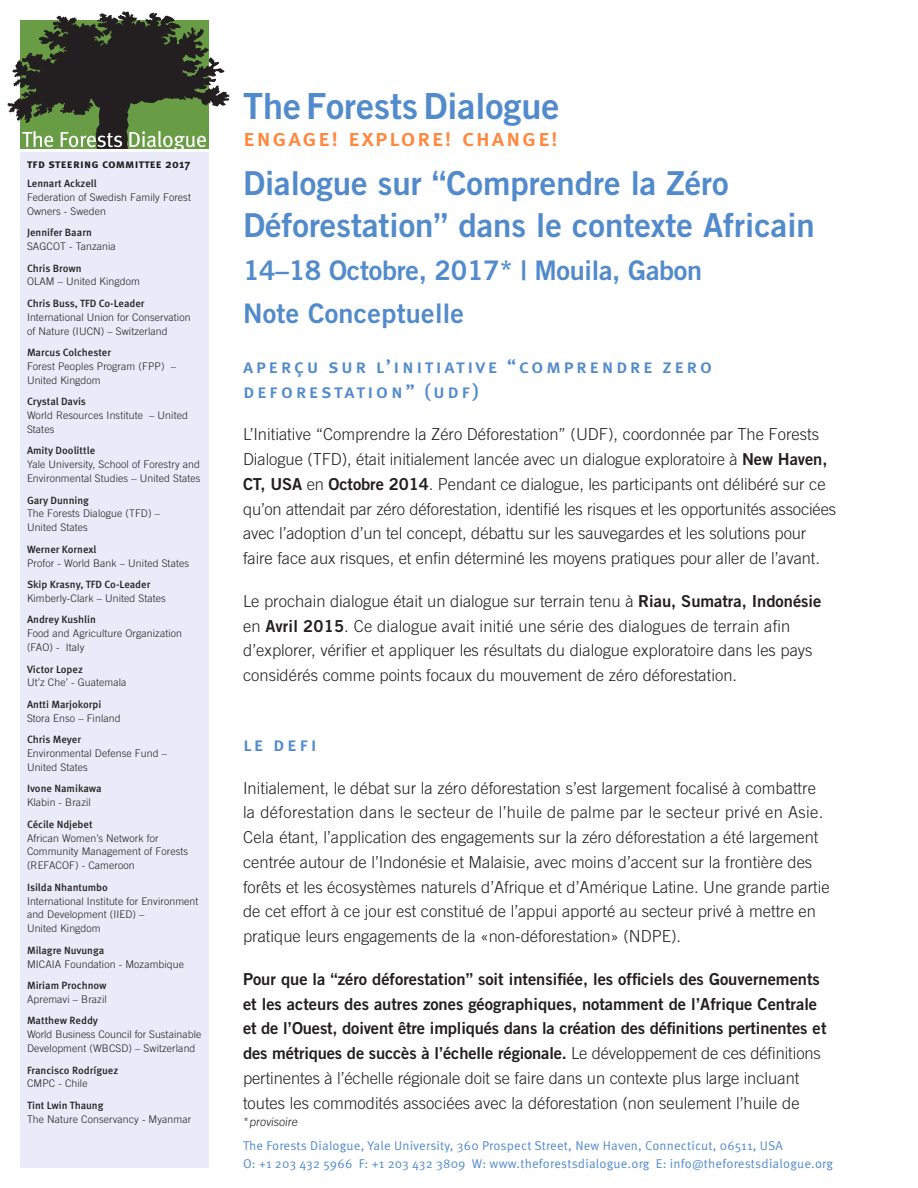
<style>
.page{position:relative;width:918px;height:1188px;background:#fff}
.page>*{position:absolute;margin:0;border:0;box-sizing:border-box;transform-origin:0 0}
.t1{font:36px "Trade Gothic LT Pro Bd 2";color:#528bcc}
.t2{font:33px/42px "Trade Gothic LT Pro Bd 2";color:#528bcc}
.t3{font:27px "Trade Gothic LT Pro Bd 2";letter-spacing:-.01em;color:#528bcc}
.t4{font:27px "Trade Gothic LT Pro Bd 2";letter-spacing:.01em;color:#528bcc}
.t5{font:500 24px "Meta OT";letter-spacing:.055em;color:#ff873e}
.t6{font:500 19.5px/24.8px "Meta OT";letter-spacing:.125em;color:#528bcc}
.body{font:300 16.5px/24.8px "Trade Gothic LT Std";color:#231f20}
.body-2{font:16.5px/24.8px "Trade Gothic LT Pro Bd 2";color:#231f20}
.t7{font:12.75px/18px "Meta OT Norm";letter-spacing:.015em;color:#528bcc}
.t8{font:700 12px "Meta OT";letter-spacing:.015em;color:#231f20}
.body-3{font:300 12px "Trade Gothic LT Std";color:#231f20}
.t9{font:300 10.5px/13.8px "Trade Gothic LT Std";letter-spacing:.01em;color:#231f20}
.t10{font:500 10.5px "Meta OT";color:#231f20}
.s1{font-weight:700;font-size:19.5px}
.s2{font-family:"Trade Gothic LT Pro Bd 2";font-weight:400}
.s3{font-family:"Trade Gothic LT Std";font-weight:300}
</style>
<div class="page">
<svg style="left:8px;top:12px;width:221px;height:137px"></svg>
<div style="left:20px;top:152px;width:189px;height:1016px;background:#e9ecf8"></div>
<p class="t8" style="left:27px;top:156px;width:165px">tfd steering committee 2017</p>
<p class="t10" style="left:27px;top:177px;width:71px">Lennart Ackzell</p>
<p class="t9" style="left:27px;top:190px;width:166px">Federation of Swedish Family Forest<br>Owners - Sweden</p>
<p class="t10" style="left:27px;top:226px;width:66px">Jennifer Baarn</p>
<p class="t9" style="left:27px;top:239px;width:90px">SAGCOT - Tanzania</p>
<p class="t10" style="left:27px;top:262px;width:56px">Chris Brown</p>
<p class="t9" style="left:27px;top:275px;width:114px">OLAM – United Kingdom</p>
<p class="t10" style="left:27px;top:297px;width:119px">Chris Buss, TFD Co-Leader</p>
<p class="t9" style="left:27px;top:310px;width:165px">International Union for Conservation of Nature (IUCN) – Switzerland</p>
<p class="t10" style="left:27px;top:346px;width:86px">Marcus Colchester</p>
<p class="t9" style="left:27px;top:359px;width:150px">Forest Peoples Program (FPP) –<br>United Kingdom</p>
<p class="t10" style="left:27px;top:395px;width:61px">Crystal Davis</p>
<p class="t9" style="left:27px;top:408px;width:162px">World Resources Institute – United<br>States</p>
<p class="t10" style="left:27px;top:445px;width:70px">Amity Doolittle</p>
<p class="t9" style="left:27px;top:457px;width:175px">Yale University, School of Forestry and<br>Environmental Studies – United States</p>
<p class="t10" style="left:27px;top:494px;width:64px">Gary Dunning</p>
<p class="t9" style="left:27px;top:507px;width:134px">The Forests Dialogue (TFD) –<br>United States</p>
<p class="t10" style="left:27px;top:543px;width:71px">Werner Kornexl</p>
<p class="t9" style="left:27px;top:556px;width:164px">Profor - World Bank – United States</p>
<p class="t10" style="left:27px;top:578px;width:125px">Skip Krasny, TFD Co-Leader</p>
<p class="t9" style="left:27px;top:591px;width:140px">Kimberly-Clark – United States</p>
<p class="t10" style="left:27px;top:614px;width:70px">Andrey Kushlin</p>
<p class="t9" style="left:27px;top:626px;width:157px">Food and Agriculture Organization (FAO) - Italy</p>
<p class="t10" style="left:27px;top:663px;width:57px">Victor Lopez</p>
<p class="t9" style="left:27px;top:676px;width:101px">Ut’z Che’ - Guatemala</p>
<p class="t10" style="left:27px;top:698px;width:76px">Antti Marjokorpi</p>
<p class="t9" style="left:27px;top:711px;width:95px">Stora Enso – Finland</p>
<p class="t10" style="left:27px;top:733px;width:56px">Chris Meyer</p>
<p class="t9" style="left:27px;top:746px;width:141px">Environmental Defense Fund –<br>United States</p>
<p class="t10" style="left:27px;top:783px;width:76px">Ivone Namikawa</p>
<p class="t9" style="left:27px;top:795px;width:65px">Klabin - Brazil</p>
<p class="t10" style="left:27px;top:818px;width:67px">Cécile Ndjebet</p>
<p class="t9" style="left:27px;top:831px;width:163px">African Women’s Network for<br>Community Management of Forests (REFACOF) - Cameroon</p>
<p class="t10" style="left:27px;top:881px;width:82px">Isilda Nhantumbo</p>
<p class="t9" style="left:27px;top:894px;width:173px">International Institute for Environment and Development (IIED) –<br>United Kingdom</p>
<p class="t10" style="left:27px;top:944px;width:79px">Milagre Nuvunga</p>
<p class="t9" style="left:27px;top:957px;width:159px">MICAIA Foundation - Mozambique</p>
<p class="t10" style="left:27px;top:979px;width:81px">Miriam Prochnow</p>
<p class="t9" style="left:27px;top:992px;width:81px">Apremavi – Brazil</p>
<p class="t10" style="left:27px;top:1015px;width:73px">Matthew Reddy</p>
<p class="t9" style="left:27px;top:1028px;width:176px">World Business Council for Sustainable<br>Development (WBCSD) – Switzerland</p>
<p class="t10" style="left:27px;top:1064px;width:93px">Francisco Rodríguez</p>
<p class="t9" style="left:27px;top:1077px;width:62px">CMPC - Chile</p>
<p class="t10" style="left:27px;top:1099px;width:78px">Tint Lwin Thaung</p>
<p class="t9" style="left:27px;top:1112px;width:166px">The Nature Conservancy - Myanmar</p>
<p class="t1" style="left:243px;top:84px;width:318px">The Forests Dialogue</p>
<p class="t5" style="left:243px;top:124px;width:316px">engage<span class="s1">!</span> explore<span class="s1">!</span> change<span class="s1">!</span></p>
<p class="t2" style="left:243px;top:162px;width:573px">Dialogue sur “Comprendre la Zéro<br>Déforestation” dans le contexte Africain</p>
<p class="t3" style="left:243px;top:254px;width:461px">14–18 Octobre, 2017* | Mouila, Gabon</p>
<p class="t4" style="left:243px;top:297px;width:223px">Note Conceptuelle</p>
<p class="t6" style="left:243px;top:354px;width:471px">aperçu sur l’initiative “comprendre zero deforestation” (udf)</p>
<p class="body" style="left:243px;top:422px;width:595px">L’Initiative “Comprendre la Zéro Déforestation” (UDF), coordonnée par The Forests Dialogue (TFD), était initialement lancée avec un dialogue exploratoire à <span class="s2">New Haven, CT, USA</span> en <span class="s2">Octobre 2014</span>. Pendant ce dialogue, les participants ont délibéré sur ce qu’on attendait par zéro déforestation, identifié les risques et les opportunités associées avec l’adoption d’un tel concept, débattu sur les sauvegardes et les solutions pour faire face aux risques, et enfin déterminé les moyens pratiques pour aller de l’avant.</p>
<p class="body" style="left:243px;top:588px;width:580px">Le prochain dialogue était un dialogue sur terrain tenu à <span class="s2">Riau, Sumatra, Indonésie </span>en <span class="s2">Avril 2015</span>. Ce dialogue avait initié une série des dialogues de terrain afin d’explorer, vérifier et appliquer les résultats du dialogue exploratoire dans les pays considérés comme points focaux du mouvement de zéro déforestation.</p>
<p class="t6" style="left:243px;top:732px;width:75px">le defi</p>
<p class="body" style="left:243px;top:775px;width:588px">Initialement, le débat sur la zéro déforestation s’est largement focalisé à combattre la déforestation dans le secteur de l’huile de palme par le secteur privé en Asie.<br>Cela étant, l’application des engagements sur la zéro déforestation a été largement centrée autour de l’Indonésie et Malaisie, avec moins d’accent sur la frontière des forêts et les écosystèmes naturels d’Afrique et d’Amérique Latine. Une grande partie de cet effort à ce jour est constitué de l’appui apporté au secteur privé à mettre en pratique leurs engagements de la «non-déforestation» (NDPE).</p>
<p class="body-2" style="left:243px;top:966px;width:585px">Pour que la “zéro déforestation” soit intensifiée, les officiels des Gouvernements et les acteurs des autres zones géographiques, notamment de l’Afrique Centrale et de l’Ouest, doivent être impliqués dans la création des définitions pertinentes et des métriques de succès à l’échelle régionale. <span class="s3">Le développement de ces définitions pertinentes à l’échelle régionale doit se faire dans un contexte plus large incluant toutes les commodités associées avec la déforestation (non seulement l’huile de</span></p>
<p class="body-3" style="left:243px;top:1115px;width:58px">*provisoire</p>
<p class="t7" style="left:243px;top:1137px;width:592px">The Forests Dialogue, Yale University, 360 Prospect Street, New Haven, Connecticut, 06511, USA<br>O: +1 203 432 5966 F: +1 203 432 3809 W: www.theforestsdialogue.org E: info@theforestsdialogue.org</p>
</div>
